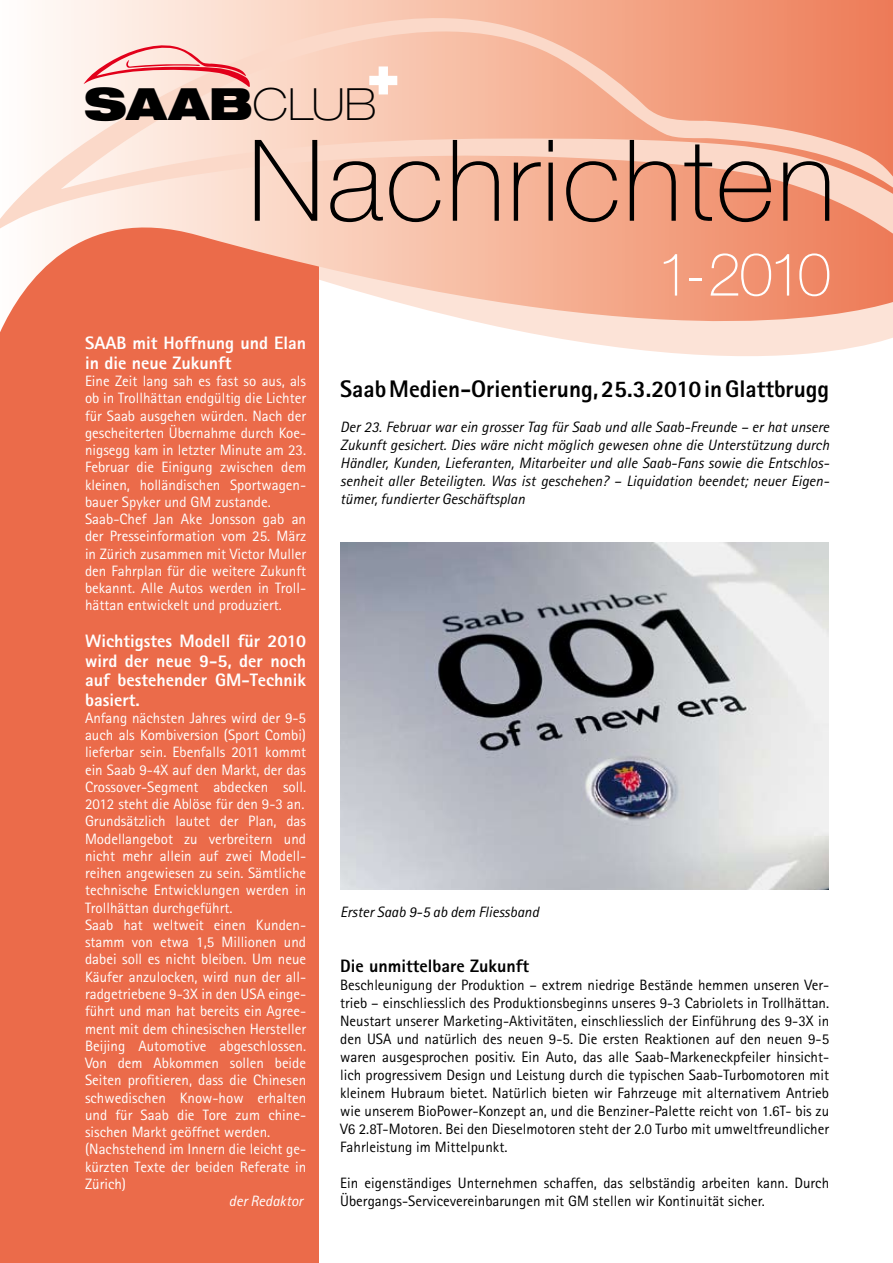
<style>
.page{position:relative;width:893px;height:1263px;background:#fff}
.page>*{position:absolute;margin:0;border:0;box-sizing:border-box;transform-origin:0 0}
.t1{font:100 113.1px "Helvetica Neue";letter-spacing:.02em;color:#000}
.t2{font:100 60px "Helvetica Neue";color:#fff}
.t3{font:900 expanded 44.4px "Helvetica Neue";color:#000}
.t4{font:800 24px "Rotis Sans Serif";color:#000}
.t5{font:800 18px/19.5px "Rotis Sans Serif";color:#fff}
.t6{font:800 18px "Rotis Sans Serif";color:#000}
.t7{font:15px/17.2px "Rotis Sans Serif";color:#fff}
.t8{font:15px/18px "Rotis Sans Serif";color:#000;text-align:justify}
.t9{font:italic 15px/18px "Rotis Sans Serif";color:#000;text-align:justify}
.t10{font:italic 15px "Rotis Sans Serif";color:#fff}
.s1{font-weight:100}
</style>
<div class="page">
<div style="left:0;top:217px;width:319px;height:1046px;background:#eb6b4a"></div>
<svg style="left:0;top:0;width:893px;height:356px"></svg>
<svg style="left:0;top:11px;width:893px;height:252px;background:#f7bea8"></svg>
<svg style="left:84px;top:44px;width:167px;height:45px;background:#f8c2bd"></svg>
<svg style="left:369px;top:66px;width:28px;height:28px"></svg>
<img style="left:341px;top:543px;width:487px;height:346px">
<h3 class="t3" style="left:84px;top:76px;width:294px">SAAB<span class="s1">CLUB</span></h3>
<h1 class="t1" style="left:248px;top:116px;width:589px">Nachrichten</h1>
<h2 class="t2" style="left:657px;top:240px;width:175px">1-2010</h2>
<p class="t5" style="left:85px;top:333px;width:223px">SAAB mit Hoffnung und Elan in die neue Zukunft</p>
<p class="t7" style="left:85px;top:372px;width:223px">Eine Zeit lang sah es fast so aus, als ob in Trollhättan endgültig die Lichter für Saab ausgehen würden. Nach der gescheiterten Übernahme durch Koe&shy;nigsegg kam in letzter Minute am 23.<br>Februar die Einigung zwischen dem kleinen, holländischen Sportwagen&shy;bauer Spyker und GM zustande.<br>Saab-Chef Jan Ake Jonsson gab an der Presseinformation vom 25. März in Zürich zusammen mit Victor Muller den Fahrplan für die weitere Zukunft bekannt. Alle Autos werden in Troll&shy;hättan entwickelt und produziert.</p>
<p class="t5" style="left:85px;top:631px;width:223px;text-align:justify">Wichtigstes Modell für 2010 wird der neue 9-5, der noch auf bestehender GM-Technik basiert.</p>
<p class="t7" style="left:85px;top:709px;width:223px">Anfang nächsten Jahres wird der 9-5 auch als Kombiversion (Sport Combi) lieferbar sein. Ebenfalls 2011 kommt ein Saab 9-4X auf den Markt, der das Crossover-Segment abdecken soll.<br>2012 steht die Ablöse für den 9-3 an.<br>Grundsätzlich lautet der Plan, das Modellangebot zu verbreitern und nicht mehr allein auf zwei Modell&shy;reihen angewiesen zu sein. Sämtliche technische Entwicklungen werden in Trollhättan durchgeführt.<br>Saab hat weltweit einen Kunden&shy;stamm von etwa 1,5 Millionen und dabei soll es nicht bleiben. Um neue Käufer anzulocken, wird nun der all&shy;radgetriebene 9-3X in den USA einge&shy;führt und man hat bereits ein Agree&shy;ment mit dem chinesischen Hersteller Beijing Automotive abgeschlossen.<br>Von dem Abkommen sollen beide Seiten profitieren, dass die Chinesen schwedischen Know-how erhalten und für Saab die Tore zum chine&shy;sischen Markt geöffnet werden. (Nachstehend im Innern die leicht ge&shy;kürzten Texte der beiden Referate in Zürich)</p>
<p class="t10" style="left:229px;top:1192px;width:76px">der Redaktor</p>
<h3 class="t4" style="left:340px;top:374px;width:490px">Saab Medien-Orientierung, 25.3.2010 in Glattbrugg</h3>
<p class="t9" style="left:340px;top:418px;width:491px">Der 23. Februar war ein grosser Tag für Saab und alle Saab-Freunde – er hat unsere Zukunft gesichert. Dies wäre nicht möglich gewesen ohne die Unterstützung durch Händler, Kunden, Lieferanten, Mitarbeiter und alle Saab-Fans sowie die Entschlos&shy;senheit aller Beteiligten. Was ist geschehen? – Liquidation beendet; neuer Eigen&shy;tümer, fundierter Geschäftsplan</p>
<p class="t9" style="left:340px;top:903px;width:200px">Erster Saab 9-5 ab dem Fliessband</p>
<p class="t6" style="left:340px;top:954px;width:190px">Die unmittelbare Zukunft</p>
<p class="t8" style="left:340px;top:976px;width:491px">Beschleunigung der Produktion – extrem niedrige Bestände hemmen unseren Ver&shy;trieb – einschliesslich des Produktionsbeginns unseres 9-3 Cabriolets in Trollhättan.<br>Neustart unserer Marketing-Aktivitäten, einschliesslich der Einführung des 9-3X in den USA und natürlich des neuen 9-5. Die ersten Reaktionen auf den neuen 9-5 waren ausgesprochen positiv. Ein Auto, das alle Saab-Markeneckpfeiler hinsicht&shy;lich progressivem Design und Leistung durch die typischen Saab-Turbomotoren mit kleinem Hubraum bietet. Natürlich bieten wir Fahrzeuge mit alternativem Antrieb wie unserem BioPower-Konzept an, und die Benziner-Palette reicht von 1.6T- bis zu V6 2.8T-Motoren. Bei den Dieselmotoren steht der 2.0 Turbo mit umweltfreundlicher Fahrleistung im Mittelpunkt.</p>
<p class="t8" style="left:340px;top:1174px;width:490px">Ein eigenständiges Unternehmen schaffen, das selbständig arbeiten kann. Durch<br>Übergangs-Servicevereinbarungen mit GM stellen wir Kontinuität sicher.</p>
</div>
